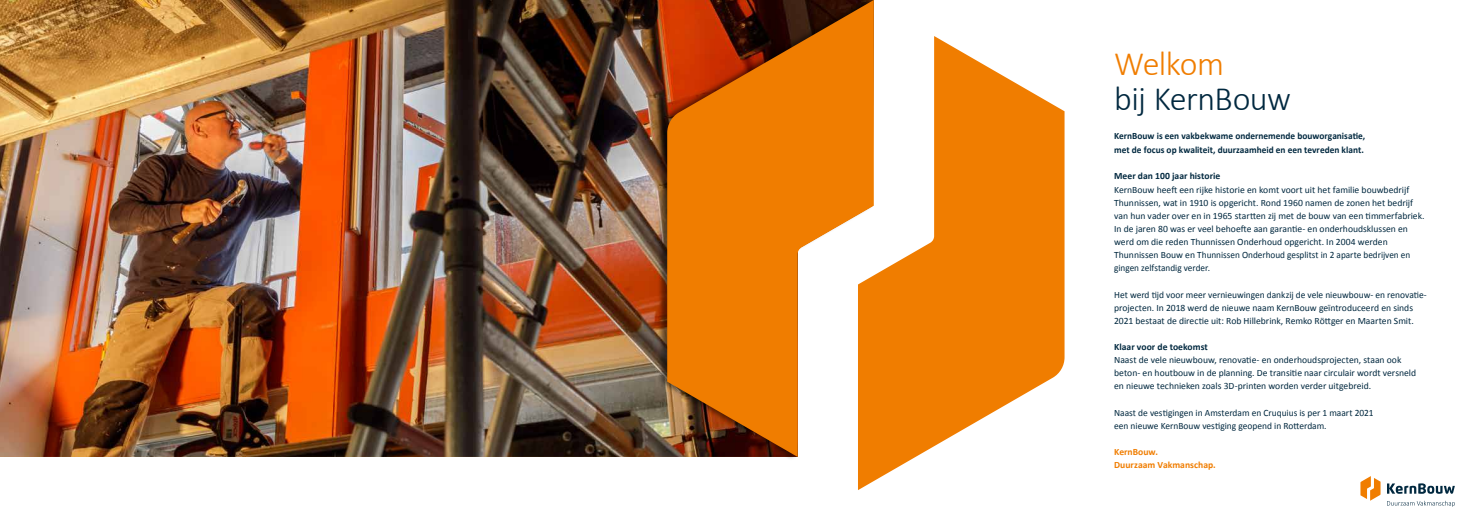
<style>
.page{position:relative;width:1474px;height:521px;background:#fff}
.page>*{position:absolute;margin:0;border:0;box-sizing:border-box;transform-origin:0 0}
.t1{font:300 34.12px "Calibri";letter-spacing:-.015em;color:#00283f}
.t2{font:300 34.12px "Calibri";letter-spacing:-.02em;color:#f07d00}
.t3{font:9.62px/13.1px "Calibri";color:#00283f}
.t4{font:700 9.62px/14px "Calibri";color:#00283f}
.t5{font:700 9.62px/13.1px "Calibri";color:#f07d00}
</style>
<div class="page">
<svg style="left:858px;top:36px;width:206px;height:454px;fill:#f07d00"></svg>
<img style="left:0;top:0;width:657px;height:457px">
<div style="left:657px;top:0;width:216px;height:461px;background:#000;opacity:.5"></div>
<svg style="left:667px;top:0;width:206px;height:457px;fill:#f07d00"></svg>
<svg style="left:1387px;top:501px;width:67px;height:6px"></svg>
<svg style="left:1387px;top:483px;width:67px;height:11px"></svg>
<svg style="left:1360px;top:476px;width:20px;height:25px"></svg>
<h1 class="t2" style="left:1114px;top:52px;width:111px">Welkom</h1>
<h1 class="t1" style="left:1114px;top:87px;width:178px">bij KernBouw</h1>
<p class="t4" style="left:1114px;top:129px;width:252px">KernBouw is een vakbekwame ondernemende bouworganisatie, met de focus op kwaliteit, duurzaamheid en een tevreden klant.</p>
<p class="t4" style="left:1114px;top:169px;width:108px">Meer dan 100 jaar historie</p>
<p class="t3" style="left:1114px;top:183px;width:312px">KernBouw heeft een rijke historie en komt voort uit het familie bouwbedrijf Thunnissen, wat in 1910 is opgericht. Rond 1960 namen de zonen het bedrijf van hun vader over en in 1965 startten zij met de bouw van een timmerfabriek.<br>In de jaren 80 was er veel behoefte aan garantie- en onderhoudsklussen en werd om die reden Thunnissen Onderhoud opgericht. In 2004 werden Thunnissen Bouw en Thunnissen Onderhoud gesplitst in 2 aparte bedrijven en gingen zelfstandig verder.</p>
<p class="t3" style="left:1114px;top:288px;width:314px">Het werd tijd voor meer vernieuwingen dankzij de vele nieuwbouw- en renovatie&shy;projecten. In 2018 werd de nieuwe naam KernBouw geïntroduceerd en sinds<br>2021 bestaat de directie uit: Rob Hillebrink, Remko Röttger en Maarten Smit.</p>
<p class="t4" style="left:1114px;top:340px;width:95px">Klaar voor de toekomst</p>
<p class="t3" style="left:1114px;top:353px;width:303px">Naast de vele nieuwbouw, renovatie- en onderhoudsprojecten, staan ook beton- en houtbouw in de planning. De transitie naar circulair wordt versneld en nieuwe technieken zoals 3D-printen worden verder uitgebreid.</p>
<p class="t3" style="left:1114px;top:406px;width:261px">Naast de vestigingen in Amsterdam en Cruquius is per 1 maart 2021 een nieuwe KernBouw vestiging geopend in Rotterdam.</p>
<p class="t5" style="left:1114px;top:445px;width:103px">KernBouw.<br>Duurzaam Vakmanschap.</p>
</div>
